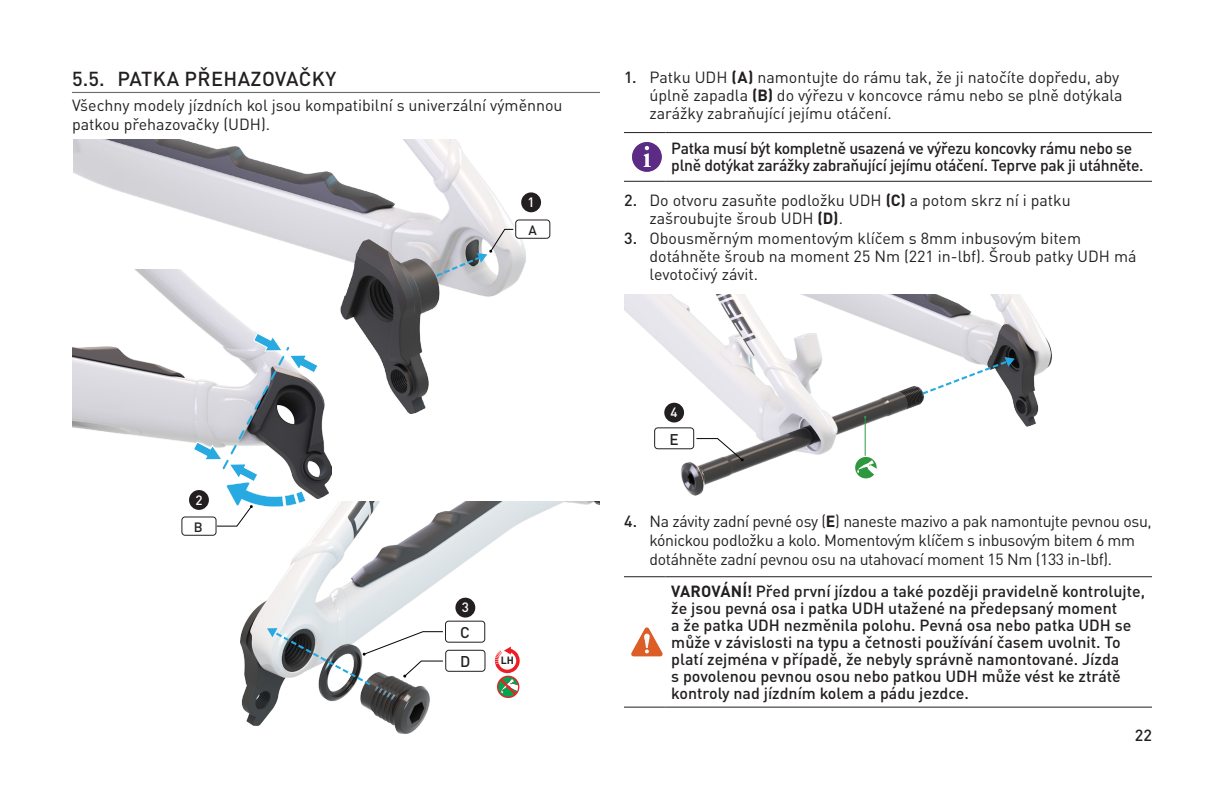
<style>
.page{position:relative;width:1224px;height:792px;background:#fff}
.page>*{position:absolute;margin:0;border:0;box-sizing:border-box;transform-origin:0 0}
.t1{font:500 20px "DIN Pro";letter-spacing:.02em;color:#231f20}
.NORMAL_TEXT{font:16px/18px "DIN Pro";color:#231f20}
.TABLE_WARNING{font:500 16px/17px "DIN Pro";color:#231f20}
.NORMAL_TEXT-2{font:16px/19.2px "DIN Pro";letter-spacing:-.02em;color:#231f20}
.TABLE_WARNING-2{font:500 16px/17px "DIN Pro";letter-spacing:-.02em;color:#231f20}
.t2{font:500 15.4px "DIN Pro";color:#231f20}
.t3{font:500 13.4px "DIN Pro";color:#fff}
.t4{font:500 13.4px "DIN Pro";color:#231f20}
.t5{font:700 10.4px "DIN Pro";color:#231f20}
.s1{font-weight:500}
.s2{font-weight:700}
</style>
<div class="page">
<hr style="left:72px;top:92px;width:528px;height:1px;background:#6c6d70">
<img style="left:72px;top:347px;width:259px;height:151px">
<img style="left:73px;top:139px;width:453px;height:274px">
<img style="left:240px;top:501px;width:360px;height:233px">
<div style="left:446px;top:650px;width:39px;height:21px;background:#fff;border-radius:3px"></div>
<div style="left:445px;top:650px;width:40px;height:22px;border:1px solid #231f20;border-radius:3px"></div>
<div style="left:446px;top:621px;width:39px;height:21px;background:#fff;border-radius:3px"></div>
<div style="left:445px;top:621px;width:40px;height:22px;border:1px solid #231f20;border-radius:3px"></div>
<svg style="left:267px;top:628px;width:176px;height:59px"></svg>
<div style="left:182px;top:517px;width:34px;height:19px;border:1px solid #231f20;border-radius:3px"></div>
<div style="left:516px;top:220px;width:34px;height:18px;background:#fff;border-radius:3px"></div>
<div style="left:515px;top:220px;width:35px;height:19px;border:1px solid #231f20;border-radius:3px"></div>
<svg style="left:192px;top:332px;width:127px;height:195px"></svg>
<svg style="left:434px;top:229px;width:80px;height:50px;background:#bdc0c5"></svg>
<div style="left:521px;top:192px;width:20px;height:20px;background:#231f20;border-radius:50%"></div>
<div style="left:189px;top:490px;width:20px;height:20px;background:#231f20;border-radius:50%"></div>
<div style="left:455px;top:598px;width:20px;height:20px;background:#231f20;border-radius:50%"></div>
<svg style="left:494px;top:645px;width:26px;height:53px"></svg>
<hr style="left:624px;top:132px;width:42px;height:1px;background:#231f20">
<hr style="left:666px;top:132px;width:486px;height:1px;background:#231f20">
<hr style="left:624px;top:181px;width:42px;height:1px;background:#231f20">
<hr style="left:666px;top:181px;width:486px;height:1px;background:#231f20">
<svg style="left:631px;top:141px;width:32px;height:32px"></svg>
<div style="left:632px;top:142px;width:30px;height:30px;background:#5c2c84;border-radius:50%"></div>
<svg style="left:644px;top:146px;width:7px;height:21px"></svg>
<img style="left:624px;top:294px;width:428px;height:202px">
<div style="left:655px;top:428px;width:39px;height:21px;background:#fff;border-radius:3px"></div>
<div style="left:654px;top:428px;width:40px;height:21px;border:1px solid #231f20;border-radius:3px"></div>
<svg style="left:696px;top:438px;width:48px;height:24px"></svg>
<svg style="left:920px;top:357px;width:95px;height:39px"></svg>
<hr style="left:865px;top:417px;width:1px;height:39px;background:#fff">
<div style="left:664px;top:403px;width:20px;height:19px;background:#231f20;border-radius:50%"></div>
<svg style="left:855px;top:457px;width:22px;height:21px"></svg>
<hr style="left:624px;top:576px;width:42px;height:1px;background:#231f20">
<hr style="left:666px;top:576px;width:486px;height:1px;background:#231f20">
<hr style="left:624px;top:707px;width:42px;height:1px;background:#231f20">
<hr style="left:666px;top:707px;width:486px;height:1px;background:#231f20">
<svg style="left:631px;top:627px;width:32px;height:30px"></svg>
<p class="t1" style="left:72px;top:63px;width:266px">5.5. PATKA PŘEHAZOVAČKY</p>
<p class="NORMAL_TEXT" style="left:72px;top:94px;width:492px;line-height:19.2px">Všechny modely jízdních kol jsou kompatibilní s univerzální výměnnou patkou přehazovačky (UDH).</p>
<p class="t3" style="left:528px;top:191px;width:9px">1</p>
<p class="t3" style="left:195px;top:489px;width:9px">2</p>
<p class="t4" style="left:194px;top:516px;width:10px">B</p>
<p class="t4" style="left:529px;top:219px;width:10px">A</p>
<p class="t3" style="left:462px;top:597px;width:9px">3</p>
<p class="t2" style="left:460px;top:620px;width:11px">C</p>
<p class="t2" style="left:460px;top:649px;width:12px">D</p>
<p class="t5" style="left:501px;top:652px;width:15px">LH</p>
<p class="NORMAL_TEXT" style="left:650px;top:67px;width:475px;text-indent:-26px"><span class="s1">1.</span> Patku UDH <span class="s2">(A)</span> namontujte do rámu tak, že ji natočíte dopředu, aby úplně zapadla <span class="s2">(B)</span> do výřezu v koncovce rámu nebo se plně dotýkala zarážky zabraňující jejímu otáčení.</p>
<p class="TABLE_WARNING-2" style="left:671px;top:138px;width:474px">Patka musí být kompletně usazená ve výřezu koncovky rámu nebo se plně dotýkat zarážky zabraňující jejímu otáčení. Teprve pak ji utáhněte.</p>
<p class="NORMAL_TEXT" style="left:650px;top:190px;width:423px;text-indent:-26px"><span class="s1">2.</span> Do otvoru zasuňte podložku UDH <span class="s2">(C)</span> a potom skrz ní i patku zašroubujte šroub UDH <span class="s2">(D)</span>.</p>
<p class="NORMAL_TEXT" style="left:650px;top:228px;width:489px;text-indent:-26px"><span class="s1">3.</span> Obousměrným momentovým klíčem s 8mm inbusovým bitem dotáhněte šroub na moment 25 Nm (221 in-lbf). Šroub patky UDH má levotočivý závit.</p>
<p class="t3" style="left:671px;top:402px;width:9px">4</p>
<p class="t2" style="left:670px;top:427px;width:11px">E</p>
<p class="NORMAL_TEXT-2" style="left:650px;top:510px;width:504px;text-indent:-26px"><span class="s1">4.</span> Na závity zadní pevné osy (<span class="s2">E</span>) naneste mazivo a pak namontujte pevnou osu, kónickou podložku a kolo. Momentovým klíčem s inbusovým bitem 6 mm dotáhněte zadní pevnou osu na utahovací moment 15 Nm (133 in-lbf).</p>
<p class="TABLE_WARNING" style="left:671px;top:581px;width:475px"><span class="s2">VAROVÁNÍ!</span> Před první jízdou a také později pravidelně kontrolujte, že jsou pevná osa i patka UDH utažené na předepsaný moment<br>a že patka UDH nezměnila polohu. Pevná osa nebo patka UDH se může v závislosti na typu a četnosti používání časem uvolnit. To platí zejména v případě, že nebyly správně namontované. Jízda<br>s povolenou pevnou osou nebo patkou UDH může vést ke ztrátě kontroly nad jízdním kolem a pádu jezdce.</p>
<p class="TABLE_WARNING" style="left:1135px;top:725px;width:19px">22</p>
</div>
